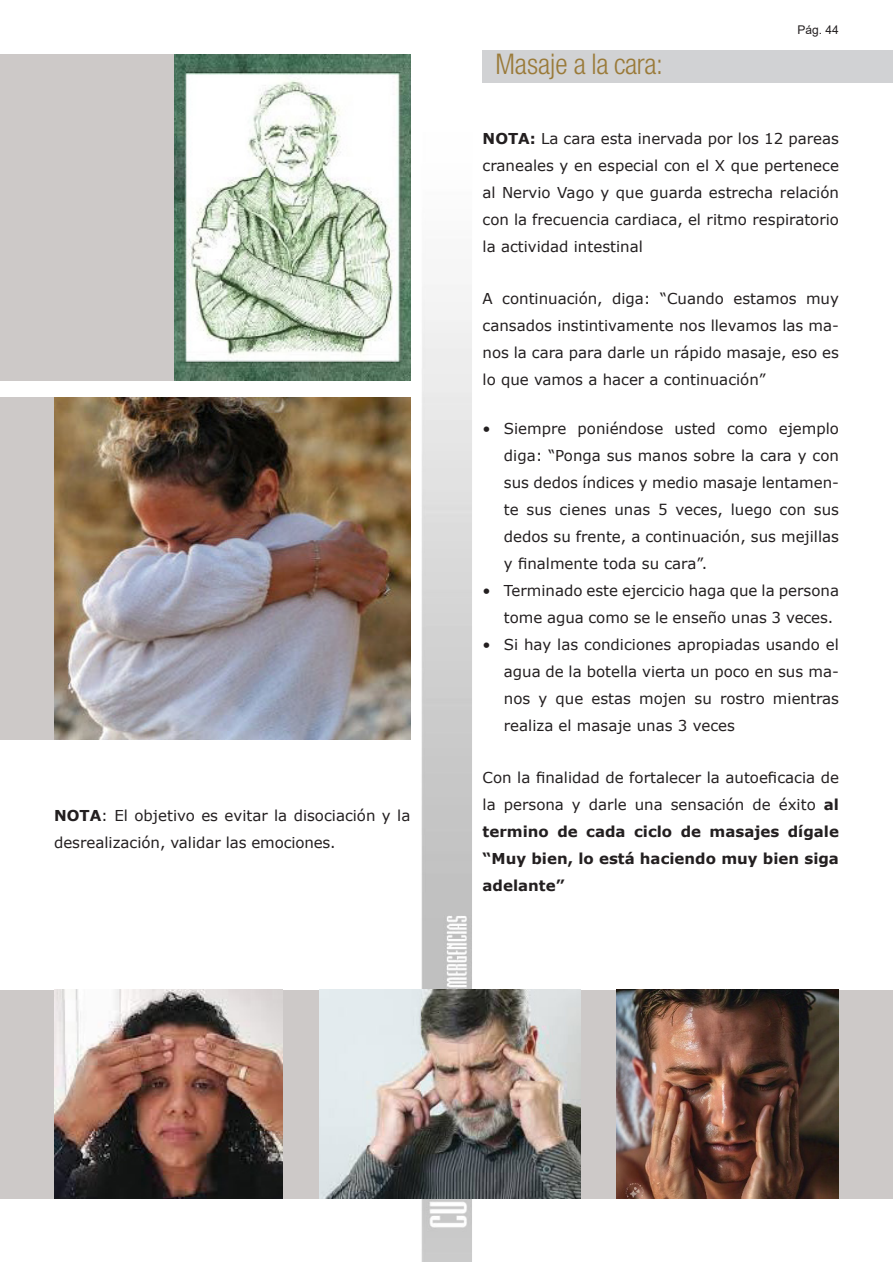
<style>
.page{position:relative;width:893px;height:1263px;background:#fff}
.page>*{position:absolute;margin:0;border:0;box-sizing:border-box;transform-origin:0 0}
.Títol_APARTAT_-_dret{font:300 condensed 28.5px "Helvetica Neue LT Std";color:#9a7a39}
.Paragraf_BO{font:15px/27px "Verdana";color:#231f20;text-align:justify}
.Paragraf_BO-2{font:700 15px/27px "Verdana";color:#231f20;text-align:justify}
.t1{font:12px "Arial";color:#231f20}
.s1{font-weight:700}
.s2{font-weight:400}
</style>
<div class="page">
<img style="left:0;top:50px;width:893px;height:1212px">
<div style="left:0;top:990px;width:893px;height:208px;background:#cdc9c8"></div>
<div style="left:0;top:54px;width:410px;height:327px;background:#cdc9c8"></div>
<div style="left:483px;top:50px;width:410px;height:32px;background:#d1d2d4"></div>
<img style="left:175px;top:54px;width:235px;height:327px">
<img style="left:54px;top:990px;width:228px;height:208px">
<img style="left:320px;top:990px;width:261px;height:208px">
<div style="left:0;top:397px;width:410px;height:343px;background:#cdc9c8"></div>
<img style="left:617px;top:990px;width:222px;height:208px">
<img style="left:54px;top:397px;width:356px;height:343px">
<p class="Paragraf_BO" style="left:54px;top:802px;width:358px"><span class="s1">NOTA</span>: El objetivo es evitar la disociación y la desrealización, validar las emociones.</p>
<p class="Títol_APARTAT_-_dret" style="left:495px;top:48px;width:169px">Masaje a la cara:</p>
<p class="t1" style="left:798px;top:21px;width:43px">Pág. 44</p>
<p class="Paragraf_BO" style="left:483px;top:125px;width:358px"><span class="s1">NOTA:</span> La cara esta inervada por los 12 pareas craneales y en especial con el X que pertenece al Nervio Vago y que guarda estrecha relación con la frecuencia cardiaca, el ritmo respiratorio la actividad intestinal</p>
<p class="Paragraf_BO" style="left:483px;top:285px;width:358px">A continuación, diga: “Cuando estamos muy cansados instintivamente nos llevamos las ma&shy;nos la cara para darle un rápido masaje, eso es lo que vamos a hacer a continuación”</p>
<p class="Paragraf_BO" style="left:504px;top:415px;width:337px;text-indent:-21px">• Siempre poniéndose usted como ejemplo diga: “Ponga sus manos sobre la cara y con sus dedos índices y medio masaje lentamen&shy;te sus cienes unas 5 veces, luego con sus dedos su frente, a continuación, sus mejillas y finalmente toda su cara”.</p>
<p class="Paragraf_BO" style="left:504px;top:577px;width:337px;text-indent:-21px">• Terminado este ejercicio haga que la persona tome agua como se le enseño unas 3 veces.</p>
<p class="Paragraf_BO" style="left:504px;top:631px;width:337px;text-indent:-21px">• Si hay las condiciones apropiadas usando el agua de la botella vierta un poco en sus ma&shy;nos y que estas mojen su rostro mientras realiza el masaje unas 3 veces</p>
<p class="Paragraf_BO-2" style="left:483px;top:764px;width:358px"><span class="s2">Con la finalidad de fortalecer la autoeficacia de la persona y darle una sensación de éxito</span> al termino de cada ciclo de masajes dígale “Muy bien, lo está haciendo muy bien siga adelante”</p>
</div>
